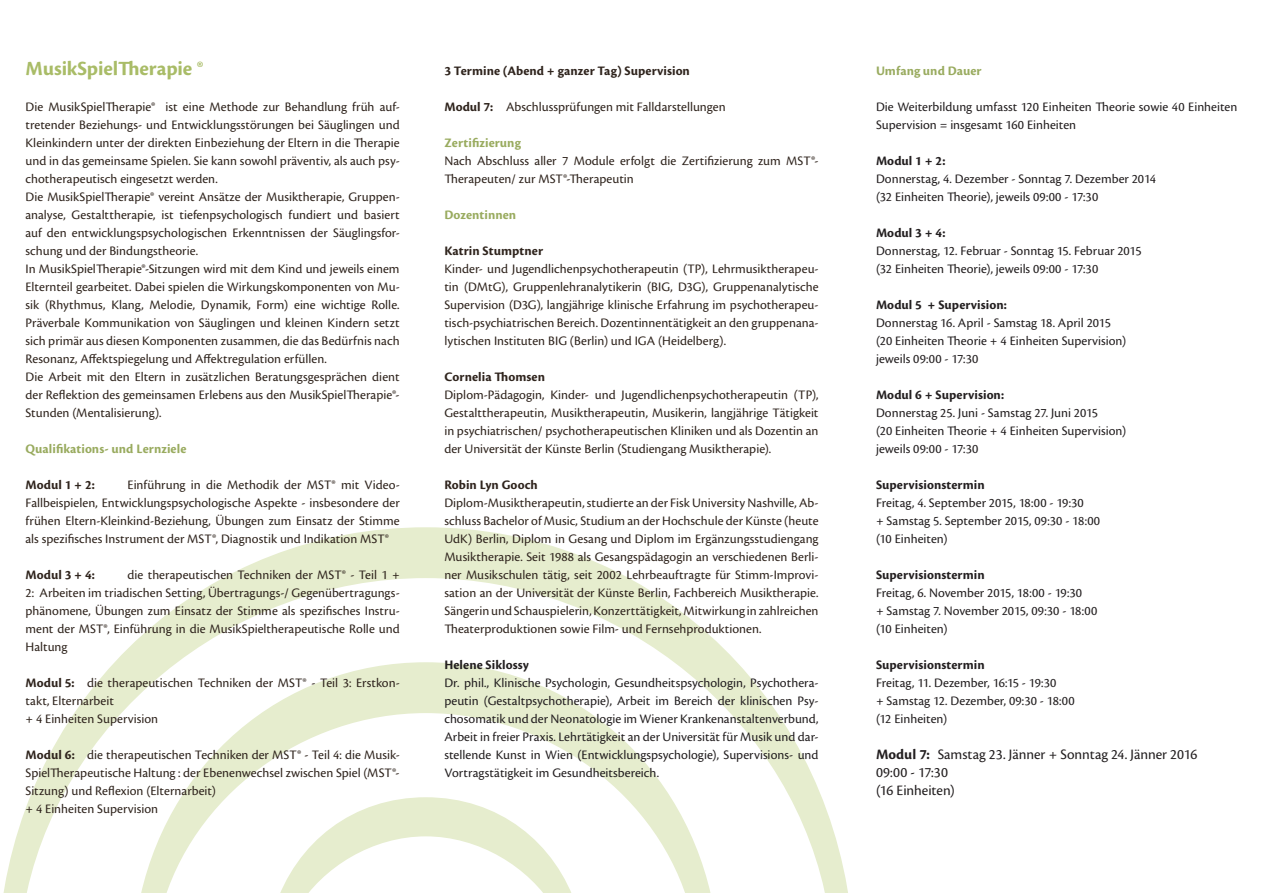
<style>
.page{position:relative;width:1263px;height:893px;background:#fff}
.page>*{position:absolute;margin:0;border:0;box-sizing:border-box;transform-origin:0 0}
.t1{font:700 21px "Cronos Pro";letter-spacing:-.005em;color:#a9bc67}
.t2{font:15px/18px "Cronos Pro";color:#231f20}
.t3{font:13.5px/18px "Cronos Pro";letter-spacing:.005em;color:#2f241d;text-align:justify}
.t4{font:13.5px/18px "Cronos Pro";color:#231f20}
.t5{font:700 13.5px "Cronos Pro";letter-spacing:.005em;color:#231f20}
.t6{font:700 13.5px "Cronos Pro";letter-spacing:.005em;color:#2f241d}
.t7{font:700 13.5px "Cronos Pro";letter-spacing:.005em;color:#99ab5f}
.s1{font-weight:700}
</style>
<div class="page">
<svg style="left:3px;top:527px;width:845px;height:366px"></svg>
<h1 class="t1" style="left:26px;top:56px;width:179px">MusikSpielTherapie ®</h1>
<p class="t3" style="left:26px;top:98px;width:376px;text-align:left">Die MusikSpielTherapie® ist eine Methode zur Behandlung früh auf&shy;tretender Beziehungs- und Entwicklungsstörungen bei Säuglingen und Kleinkindern unter der direkten Einbeziehung der Eltern in die Therapie und in das gemeinsame Spielen. Sie kann sowohl präventiv, als auch psy&shy;chotherapeutisch eingesetzt werden.<br>Die MusikSpielTherapie® vereint Ansätze der Musiktherapie, Gruppen&shy;analyse, Gestalttherapie, ist tiefenpsychologisch fundiert und basiert auf den entwicklungspsychologischen Erkenntnissen der Säuglingsfor&shy;schung und der Bindungstheorie.<br>In MusikSpielTherapie®-Sitzungen wird mit dem Kind und jeweils einem Elternteil gearbeitet. Dabei spielen die Wirkungskomponenten von Mu&shy;sik (Rhythmus, Klang, Melodie, Dynamik, Form) eine wichtige Rolle.<br>Präverbale Kommunikation von Säuglingen und kleinen Kindern setzt sich primär aus diesen Komponenten zusammen, die das Bedürfnis nach Resonanz, Affektspiegelung und Affektregulation erfüllen.<br>Die Arbeit mit den Eltern in zusätzlichen Beratungsgesprächen dient der Reflektion des gemeinsamen Erlebens aus den MusikSpielTherapie®- Stunden (Mentalisierung).</p>
<p class="t7" style="left:26px;top:441px;width:162px">Qualifikations- und Lernziele</p>
<p class="t6" style="left:26px;top:477px;width:71px">Modul 1 + 2:</p>
<p class="t3" style="left:26px;top:476px;width:376px;text-indent:102px">Einführung in die Methodik der MST® mit Video-Fallbeispielen, Entwicklungspsychologische Aspekte - insbesondere der frühen Eltern-Kleinkind-Beziehung, Übungen zum Einsatz der Stimme als spezifisches Instrument der MST®, Diagnostik und Indikation MST®</p>
<p class="t6" style="left:26px;top:567px;width:71px">Modul 3 + 4:</p>
<p class="t3" style="left:26px;top:566px;width:376px;text-indent:102px">die therapeutischen Techniken der MST® - Teil 1 + 2: Arbeiten im triadischen Setting, Übertragungs-/ Gegenübertragungs&shy;phänomene, Übungen zum Einsatz der Stimme als spezifisches Instru&shy;ment der MST®, Einführung in die MusikSpieltherapeutische Rolle und Haltung</p>
<p class="t3" style="left:26px;top:674px;width:376px;text-align:left"><span class="s1">Modul 5:</span> die therapeutischen Techniken der MST® - Teil 3: Erstkon&shy;takt, Elternarbeit<br>+ 4 Einheiten Supervision</p>
<p class="t3" style="left:26px;top:746px;width:376px;text-align:left"><span class="s1">Modul 6:</span> die therapeutischen Techniken der MST® - Teil 4: die Musik-SpielTherapeutische Haltung : der Ebenenwechsel zwischen Spiel (MST®- Sitzung) und Reflexion (Elternarbeit)<br>+ 4 Einheiten Supervision</p>
<p class="t6" style="left:444px;top:63px;width:247px">3 Termine (Abend + ganzer Tag) Supervision</p>
<p class="t3" style="left:444px;top:98px;width:283px"><span class="s1">Modul 7:</span> Abschlussprüfungen mit Falldarstellungen</p>
<p class="t7" style="left:444px;top:135px;width:78px">Zertifizierung</p>
<p class="t3" style="left:444px;top:152px;width:376px">Nach Abschluss aller 7 Module erfolgt die Zertifizierung zum MST®-<br>Therapeuten/ zur MST®-Therapeutin</p>
<p class="t7" style="left:444px;top:207px;width:73px">Dozentinnen</p>
<p class="t6" style="left:444px;top:243px;width:100px">Katrin Stumptner</p>
<p class="t3" style="left:444px;top:260px;width:376px">Kinder- und Jugendlichenpsychotherapeutin (TP), Lehrmusiktherapeu&shy;tin (DMtG), Gruppenlehranalytikerin (BIG, D3G), Gruppenanalytische Supervision (D3G), langjährige klinische Erfahrung im psychotherapeu&shy;tisch-psychiatrischen Bereich. Dozentinnentätigkeit an den gruppenana&shy;lytischen Instituten BIG (Berlin) und IGA (Heidelberg).</p>
<p class="t6" style="left:444px;top:369px;width:102px">Cornelia Thomsen</p>
<p class="t3" style="left:444px;top:386px;width:376px">Diplom-Pädagogin, Kinder- und Jugendlichenpsychotherapeutin (TP), Gestalttherapeutin, Musiktherapeutin, Musikerin, langjährige Tätigkeit in psychiatrischen/ psychotherapeutischen Kliniken und als Dozentin an der Universität der Künste Berlin (Studiengang Musiktherapie).</p>
<p class="t6" style="left:444px;top:477px;width:95px">Robin Lyn Gooch</p>
<p class="t3" style="left:444px;top:494px;width:376px">Diplom-Musiktherapeutin, studierte an der Fisk University Nashville, Ab&shy;schluss Bachelor of Music, Studium an der Hochschule der Künste (heute UdK) Berlin, Diplom in Gesang und Diplom im Ergänzungsstudiengang Musiktherapie. Seit 1988 als Gesangspädagogin an verschiedenen Berli&shy;ner Musikschulen tätig, seit 2002 Lehrbeauftragte für Stimm-Improvi&shy;sation an der Universität der Künste Berlin, Fachbereich Musiktherapie.<br>Sängerin und Schauspielerin, Konzerttätigkeit, Mitwirkung in zahlreichen Theaterproduktionen sowie Film- und Fernsehproduktionen.</p>
<p class="t5" style="left:444px;top:657px;width:86px">Helene Siklossy</p>
<p class="t4" style="left:444px;top:674px;width:376px;text-align:justify">Dr. phil., Klinische Psychologin, Gesundheitspsychologin, Psychothera&shy;peutin (Gestaltpsychotherapie), Arbeit im Bereich der klinischen Psy&shy;chosomatik und der Neonatologie im Wiener Krankenanstaltenverbund, Arbeit in freier Praxis. Lehrtätigkeit an der Universität für Musik und dar&shy;stellende Kunst in Wien (Entwicklungspsychologie), Supervisions- und Vortragstätigkeit im Gesundheitsbereich.</p>
<p class="t7" style="left:876px;top:63px;width:107px">Umfang und Dauer</p>
<p class="t4" style="left:876px;top:98px;width:363px">Die Weiterbildung umfasst 120 Einheiten Theorie sowie 40 Einheiten<br>Supervision = insgesamt 160 Einheiten</p>
<p class="t5" style="left:876px;top:153px;width:71px">Modul 1 + 2:</p>
<p class="t4" style="left:876px;top:170px;width:282px">Donnerstag, 4. Dezember - Sonntag 7. Dezember 2014 (32 Einheiten Theorie), jeweils 09:00 - 17:30</p>
<p class="t5" style="left:876px;top:225px;width:71px">Modul 3 + 4:</p>
<p class="t4" style="left:876px;top:242px;width:267px">Donnerstag, 12. Februar - Sonntag 15. Februar 2015 (32 Einheiten Theorie), jeweils 09:00 - 17:30</p>
<p class="t5" style="left:876px;top:297px;width:132px">Modul 5 + Supervision:</p>
<p class="t4" style="left:876px;top:314px;width:252px">Donnerstag 16. April - Samstag 18. April 2015 (20 Einheiten Theorie + 4 Einheiten Supervision) jeweils 09:00 - 17:30</p>
<p class="t5" style="left:876px;top:387px;width:130px">Modul 6 + Supervision:</p>
<p class="t4" style="left:876px;top:404px;width:252px">Donnerstag 25. Juni - Samstag 27. Juni 2015<br>(20 Einheiten Theorie + 4 Einheiten Supervision) jeweils 09:00 - 17:30</p>
<p class="t5" style="left:876px;top:477px;width:110px">Supervisionstermin</p>
<p class="t4" style="left:876px;top:494px;width:226px">Freitag, 4. September 2015, 18:00 - 19:30<br>+ Samstag 5. September 2015, 09:30 - 18:00 (10 Einheiten)</p>
<p class="t5" style="left:876px;top:567px;width:110px">Supervisionstermin</p>
<p class="t4" style="left:876px;top:584px;width:223px">Freitag, 6. November 2015, 18:00 - 19:30<br>+ Samstag 7. November 2015, 09:30 - 18:00 (10 Einheiten)</p>
<p class="t5" style="left:876px;top:657px;width:110px">Supervisionstermin</p>
<p class="t4" style="left:876px;top:674px;width:200px">Freitag, 11. Dezember, 16:15 - 19:30<br>+ Samstag 12. Dezember, 09:30 - 18:00 (12 Einheiten)</p>
<p class="t2" style="left:876px;top:745px;width:323px"><span class="s1">Modul 7:</span> Samstag 23. Jänner + Sonntag 24. Jänner 2016<br>09:00 - 17:30<br>(16 Einheiten)</p>
</div>
